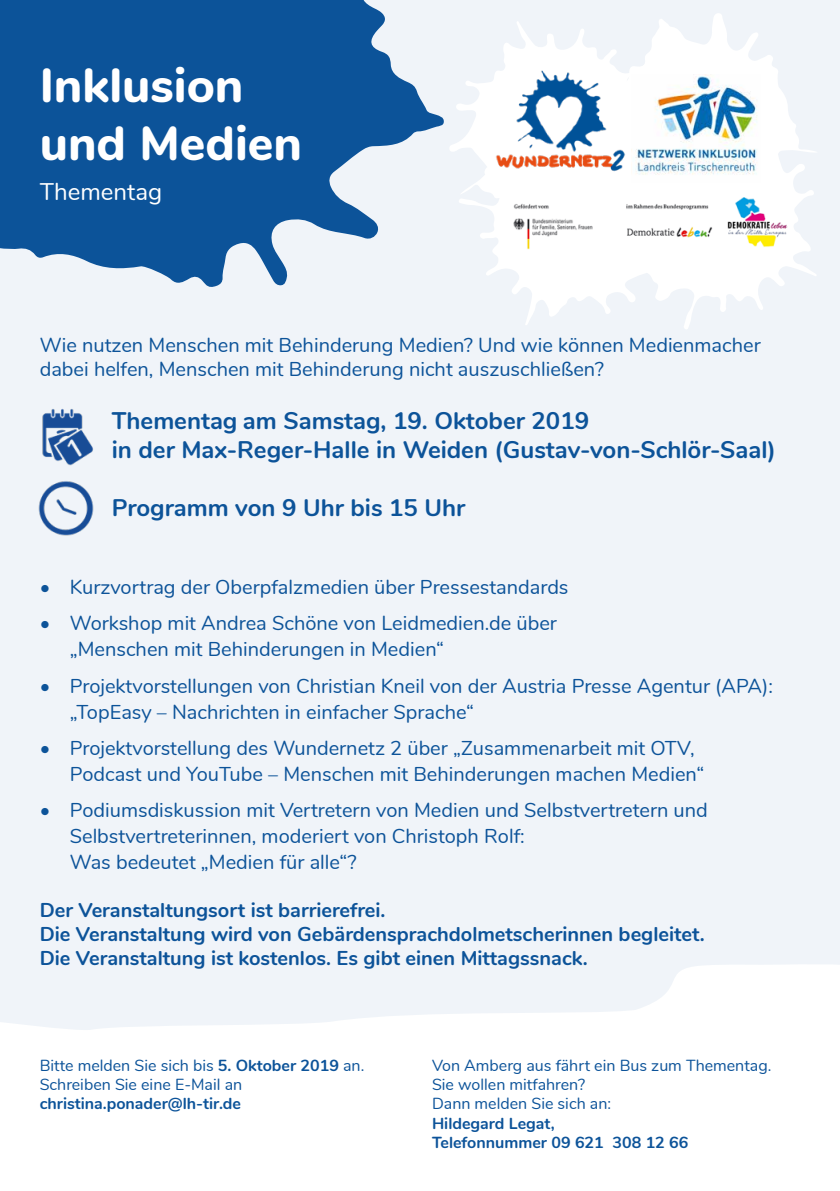
<style>
.page{position:relative;width:840px;height:1191px;background:#fff}
.page>*{position:absolute;margin:0;border:0;box-sizing:border-box;transform-origin:0 0}
.t1{font:800 48px/57.6px "Nunito";color:#fff}
.t2{font:700 24px/28.8px "Nunito";color:#0c5399}
.t3{font:24px "Nunito";color:#fff}
.t4{font:20px/26px "Nunito";color:#0c5399}
.t5{font:700 20px/24px "Nunito";color:#0c5399}
.t6{font:16px/19.2px "Nunito";color:#0c5399}
.t7{font:700 16px/19.2px "Nunito";color:#0c5399}
.s1{font-weight:700}
</style>
<div class="page">
<div style="left:0;top:0;width:839px;height:1030px;background:#f0f4f9"></div>
<svg style="left:0;top:0;width:443px;height:288px;fill:#0c5399"></svg>
<img style="left:33px;top:403px;width:67px;height:67px">
<img style="left:30px;top:472px;width:72px;height:72px">
<svg style="left:458px;top:233px;width:132px;height:92px;fill:#f0f4f9"></svg>
<svg style="left:449px;top:21px;width:127px;height:212px;fill:#f0f4f9"></svg>
<svg style="left:576px;top:13px;width:241px;height:234px;fill:#f0f4f9"></svg>
<svg style="left:590px;top:93px;width:226px;height:237px"></svg>
<img style="left:631px;top:74px;width:129px;height:108px">
<img style="left:485px;top:65px;width:147px;height:110px">
<img style="left:501px;top:193px;width:288px;height:66px">
<h1 class="t1" style="left:40px;top:54px;width:264px">Inklusion und Medien</h1>
<p class="t3" style="left:40px;top:174px;width:124px">Thementag</p>
<p class="t4" style="left:40px;top:332px;width:722px;line-height:24px">Wie nutzen Menschen mit Behinderung Medien? Und wie können Medienmacher dabei helfen, Menschen mit Behinderung nicht auszuschließen?</p>
<p class="t2" style="left:112px;top:405px;width:665px">Thementag am Samstag, 19. Oktober 2019<br>in der Max-Reger-Halle in Weiden (Gustav-von-Schlör-Saal)</p>
<p class="t2" style="left:112px;top:491px;width:355px">Programm von 9 Uhr bis 15 Uhr</p>
<p class="t4" style="left:40px;top:573px;width:530px">• Kurzvortrag der Oberpfalzmedien über Pressestandards</p>
<p class="t4" style="left:70px;top:609px;width:488px;text-indent:-30px">• Workshop mit Andrea Schöne von Leidmedien.de über „Menschen mit Behinderungen in Medien“</p>
<p class="t4" style="left:70px;top:671px;width:704px;text-indent:-30px">• Projektvorstellungen von Christian Kneil von der Austria Presse Agentur (APA): „TopEasy – Nachrichten in einfacher Sprache“</p>
<p class="t4" style="left:70px;top:733px;width:636px;text-indent:-30px">• Projektvorstellung des Wundernetz 2 über „Zusammenarbeit mit OTV,<br>Podcast und YouTube – Menschen mit Behinderungen machen Medien“</p>
<p class="t4" style="left:70px;top:795px;width:639px;text-indent:-30px">• Podiumsdiskussion mit Vertretern von Medien und Selbstvertretern und<br>Selbstvertreterinnen, moderiert von Christoph Rolf:<br>Was bedeutet „Medien für alle“?</p>
<p class="t5" style="left:40px;top:896px;width:666px">Der Veranstaltungsort ist barrierefrei.<br>Die Veranstaltung wird von Gebärdensprachdolmetscherinnen begleitet.<br>Die Veranstaltung ist kostenlos. Es gibt einen Mittagssnack.</p>
<p class="t6" style="left:40px;top:1055px;width:326px">Bitte melden Sie sich bis <span class="s1">5. Oktober 2019</span> an.<br>Schreiben Sie eine E-Mail an</p>
<p class="t7" style="left:40px;top:1093px;width:202px">christina.ponader@lh-tir.de</p>
<p class="t6" style="left:432px;top:1055px;width:341px">Von Amberg aus fährt ein Bus zum Thementag.<br>Sie wollen mitfahren?<br>Dann melden Sie sich an:</p>
<p class="t7" style="left:432px;top:1112px;width:258px">Hildegard Legat,<br>Telefonnummer 09 621 308 12 66</p>
</div>
